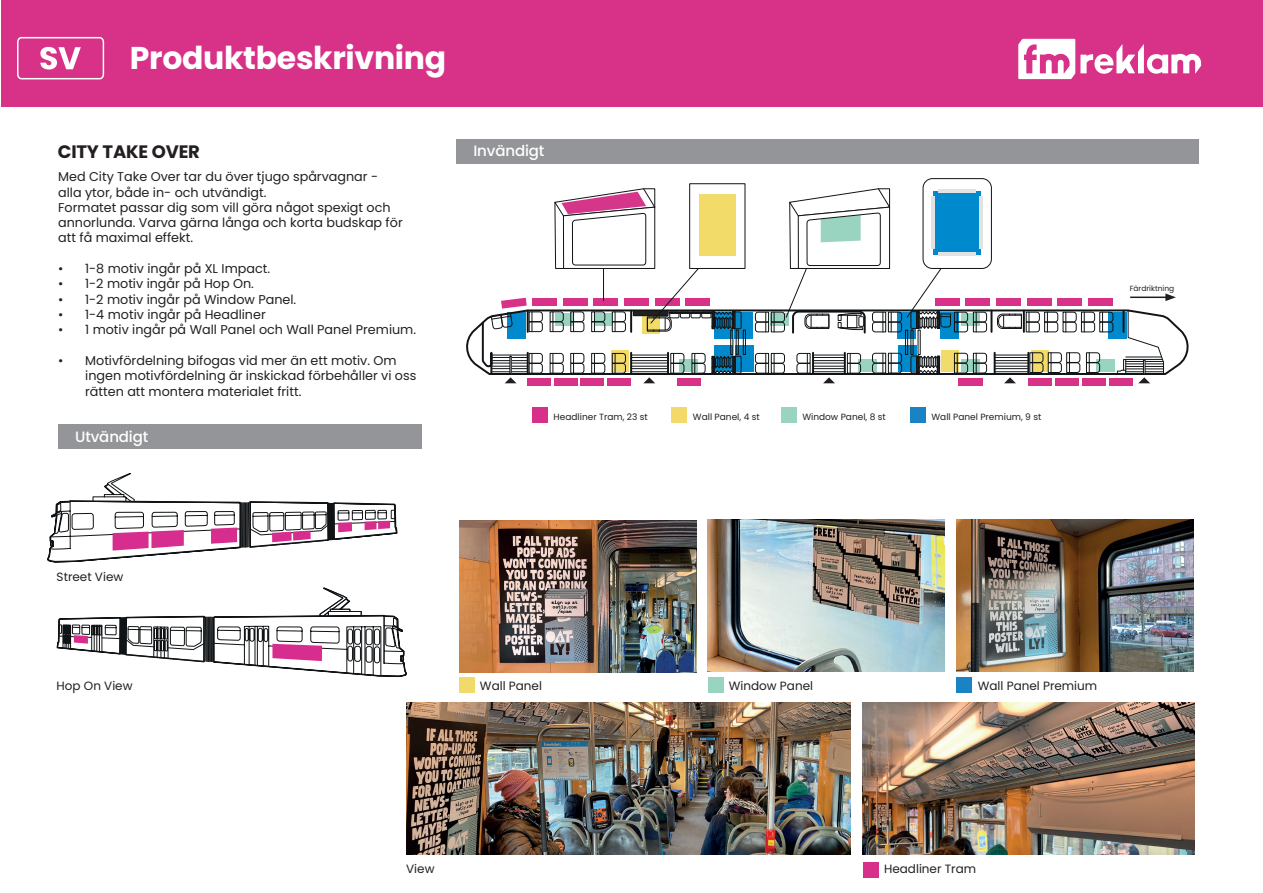
<style>
.page{position:relative;width:1263px;height:893px;background:#fff}
.page>*{position:absolute;margin:0;border:0;box-sizing:border-box;transform-origin:0 0}
.t1{font:700 31.5px "Poppins";letter-spacing:-.01em;color:#fff}
.t2{font:700 18px "Poppins";letter-spacing:-.01em;color:#231f20}
.t3{font:500 15px "Poppins";letter-spacing:-.01em;color:#fff}
.t4{font:12.75px/15.3px "Poppins";color:#231f20}
.t5{font:12px "Poppins";color:#231f20}
.t6{font:9px "Poppins";color:#231f20}
.t7{font:7.5px "Poppins";color:#231f20}
</style>
<div class="page">
<img style="left:459px;top:520px;width:237px;height:153px">
<img style="left:863px;top:703px;width:332px;height:152px">
<img style="left:707px;top:520px;width:237px;height:152px">
<img style="left:956px;top:520px;width:237px;height:152px">
<img style="left:407px;top:703px;width:444px;height:152px">
<div style="left:2px;top:0;width:1261px;height:107px;background:#d73188"></div>
<svg style="left:1018px;top:39px;width:183px;height:40px"></svg>
<div style="left:17px;top:37px;width:87px;height:42px;border:2px solid #fff;border-radius:4px"></div>
<svg style="left:40px;top:47px;width:41px;height:23px"></svg>
<div style="left:58px;top:425px;width:363px;height:24px;background:#939598"></div>
<div style="left:456px;top:139px;width:743px;height:24px;background:#939598"></div>
<svg style="left:47px;top:473px;width:351px;height:90px"></svg>
<div style="left:527px;top:378px;width:23px;height:8px;background:#d73188"></div>
<div style="left:532px;top:298px;width:25px;height:8px;background:#d73188"></div>
<div style="left:958px;top:378px;width:25px;height:8px;background:#d73188"></div>
<div style="left:996px;top:298px;width:25px;height:8px;background:#d73188"></div>
<div style="left:1027px;top:298px;width:25px;height:8px;background:#d73188"></div>
<div style="left:1057px;top:298px;width:25px;height:8px;background:#d73188"></div>
<div style="left:1088px;top:298px;width:25px;height:8px;background:#d73188"></div>
<div style="left:965px;top:298px;width:25px;height:8px;background:#d73188"></div>
<div style="left:1082px;top:378px;width:23px;height:8px;background:#d73188"></div>
<div style="left:1109px;top:378px;width:23px;height:8px;background:#d73188"></div>
<div style="left:1055px;top:378px;width:24px;height:8px;background:#d73188"></div>
<div style="left:1029px;top:378px;width:23px;height:8px;background:#d73188"></div>
<svg style="left:466px;top:309px;width:723px;height:66px"></svg>
<svg style="left:847px;top:353px;width:14px;height:21px"></svg>
<svg style="left:755px;top:353px;width:30px;height:21px"></svg>
<svg style="left:796px;top:353px;width:14px;height:21px"></svg>
<svg style="left:954px;top:353px;width:33px;height:20px"></svg>
<svg style="left:872px;top:353px;width:30px;height:20px"></svg>
<hr style="left:844px;top:353px;width:2px;height:21px;background:#111416">
<hr style="left:994px;top:353px;width:2px;height:21px;background:#111416">
<hr style="left:812px;top:353px;width:2px;height:21px;background:#111416">
<hr style="left:990px;top:311px;width:2px;height:21px;background:#111416">
<div style="left:937px;top:356px;width:3px;height:17px;border:1px solid #111416"></div>
<svg style="left:910px;top:356px;width:29px;height:17px"></svg>
<hr style="left:813px;top:355px;width:32px;height:1px;background:#111416">
<hr style="left:813px;top:357px;width:32px;height:1px;background:#111416">
<hr style="left:813px;top:360px;width:32px;height:1px;background:#111416">
<hr style="left:813px;top:363px;width:32px;height:1px;background:#111416">
<hr style="left:813px;top:366px;width:32px;height:1px;background:#111416">
<hr style="left:813px;top:368px;width:32px;height:1px;background:#111416">
<hr style="left:813px;top:371px;width:32px;height:1px;background:#111416">
<hr style="left:813px;top:374px;width:32px;height:1px;background:#111416">
<hr style="left:995px;top:355px;width:33px;height:1px;background:#111416">
<hr style="left:995px;top:357px;width:33px;height:1px;background:#111416">
<hr style="left:995px;top:360px;width:33px;height:1px;background:#111416">
<hr style="left:995px;top:363px;width:33px;height:1px;background:#111416">
<hr style="left:995px;top:366px;width:33px;height:1px;background:#111416">
<hr style="left:995px;top:368px;width:33px;height:1px;background:#111416">
<hr style="left:995px;top:371px;width:33px;height:1px;background:#111416">
<hr style="left:995px;top:374px;width:33px;height:1px;background:#111416">
<div style="left:905px;top:330px;width:3px;height:25px;border:1px solid #111416"></div>
<div style="left:743px;top:330px;width:2px;height:25px;border:1px solid #111416"></div>
<svg style="left:481px;top:298px;width:62px;height:85px"></svg>
<svg style="left:823px;top:377px;width:12px;height:6px"></svg>
<svg style="left:997px;top:310px;width:167px;height:73px"></svg>
<div style="left:923px;top:178px;width:68px;height:91px;border:1px solid #111416;border-radius:9px"></div>
<svg style="left:550px;top:183px;width:191px;height:203px"></svg>
<svg style="left:755px;top:188px;width:232px;height:147px"></svg>
<div style="left:532px;top:407px;width:16px;height:16px;background:#d6308b"></div>
<div style="left:910px;top:407px;width:15px;height:16px;background:#1983c6"></div>
<div style="left:781px;top:407px;width:15px;height:16px;background:#98d4c0"></div>
<div style="left:671px;top:407px;width:16px;height:16px;background:#f1da69"></div>
<hr style="left:1130px;top:297px;width:38px;height:1px;background:#231f20">
<svg style="left:1165px;top:293px;width:11px;height:8px"></svg>
<svg style="left:57px;top:587px;width:350px;height:90px"></svg>
<div style="left:863px;top:862px;width:15px;height:15px;background:#d6308b"></div>
<div style="left:459px;top:677px;width:15px;height:16px;background:#f1da69"></div>
<div style="left:956px;top:677px;width:16px;height:16px;background:#1983c6"></div>
<div style="left:708px;top:677px;width:16px;height:16px;background:#98d4c0"></div>
<h1 class="t1" style="left:130px;top:40px;width:318px">Produktbeskrivning</h1>
<h2 class="t2" style="left:58px;top:141px;width:144px">CITY TAKE OVER</h2>
<p class="t4" style="left:58px;top:169px;width:346px">Med City Take Over tar du över tjugo spårvagnar - alla ytor, både in- och utvändigt.<br>Formatet passar dig som vill göra något spexigt och annorlunda. Varva gärna långa och korta budskap för att få maximal effekt.</p>
<p class="t4" style="left:58px;top:261px;width:213px">• 1-8 motiv ingår på XL Impact.</p>
<p class="t4" style="left:58px;top:276px;width:197px">• 1-2 motiv ingår på Hop On.</p>
<p class="t4" style="left:58px;top:292px;width:240px">• 1-2 motiv ingår på Window Panel.</p>
<p class="t4" style="left:58px;top:307px;width:209px">• 1-4 motiv ingår på Headliner</p>
<p class="t4" style="left:58px;top:322px;width:359px">• 1 motiv ingår på Wall Panel och Wall Panel Premium.</p>
<p class="t4" style="left:85px;top:353px;width:333px;text-indent:-27px">• Motivfördelning bifogas vid mer än ett motiv. Om ingen motivfördelning är inskickad förbehåller vi oss rätten att montera materialet fritt.</p>
<p class="t3" style="left:75px;top:428px;width:75px">Utvändigt</p>
<p class="t3" style="left:473px;top:142px;width:73px">Invändigt</p>
<p class="t6" style="left:554px;top:411px;width:96px">Headliner Tram, 23 st</p>
<p class="t6" style="left:693px;top:411px;width:68px">Wall Panel, 4 st</p>
<p class="t6" style="left:802px;top:411px;width:85px">Window Panel, 8 st</p>
<p class="t6" style="left:931px;top:411px;width:111px">Wall Panel Premium, 9 st</p>
<p class="t7" style="left:1130px;top:284px;width:46px">Färdriktning</p>
<p class="t5" style="left:57px;top:570px;width:68px">Street View</p>
<p class="t5" style="left:57px;top:679px;width:77px">Hop On View</p>
<p class="t5" style="left:480px;top:679px;width:64px">Wall Panel</p>
<p class="t5" style="left:729px;top:679px;width:86px">Window Panel</p>
<p class="t5" style="left:978px;top:679px;width:121px">Wall Panel Premium</p>
<p class="t5" style="left:406px;top:862px;width:30px">View</p>
<p class="t5" style="left:884px;top:862px;width:94px">Headliner Tram</p>
</div>
